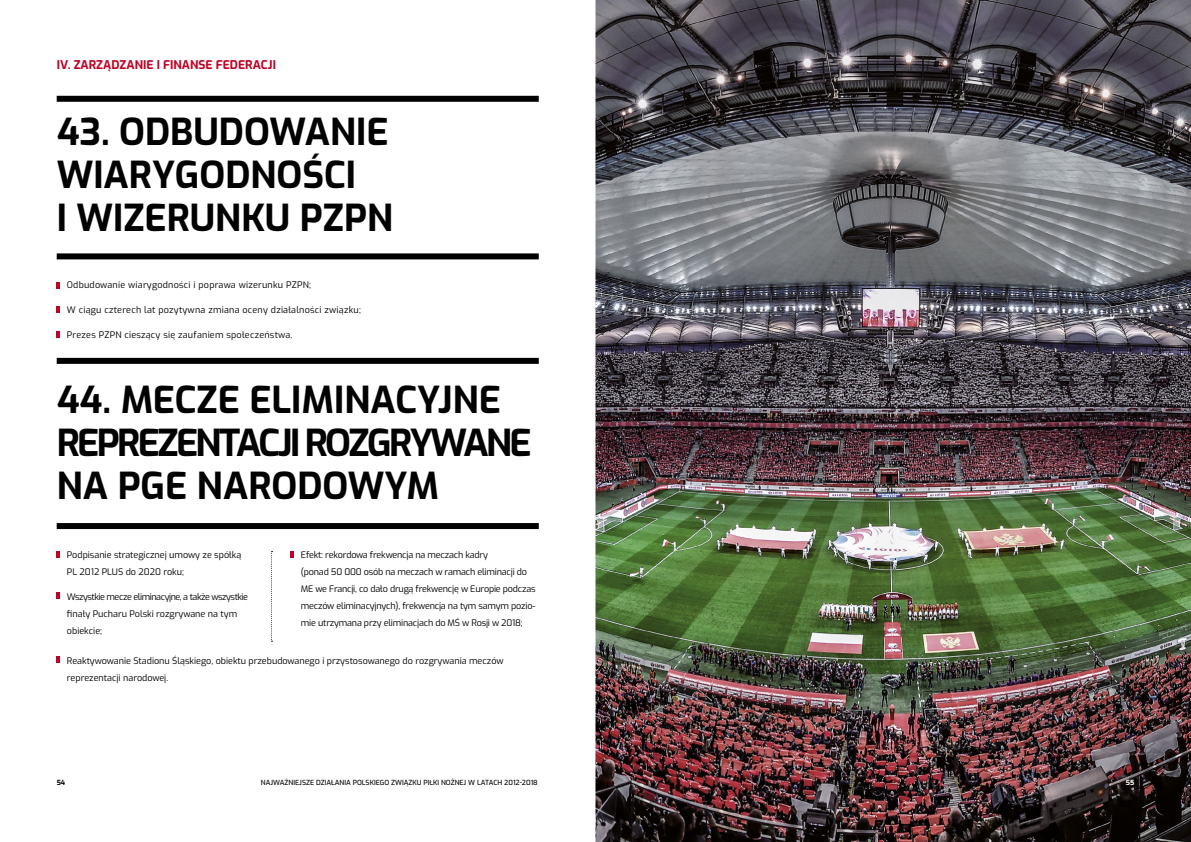
<style>
.page{position:relative;width:1191px;height:842px;background:#fff}
.page>*{position:absolute;margin:0;border:0;box-sizing:border-box;transform-origin:0 0}
.t1{font:700 37px/43px "Exo";color:#020203}
.t2{font:700 12px "Exo";color:#c00025}
.t3{font:9px/17px "Exo";letter-spacing:-.02em;color:#000}
.t4{font:9px "Exo";color:#000}
.t5{font:9px "Exo";letter-spacing:.025em;color:#000}
.t6{font:9px/17px "Exo";letter-spacing:-.05em;color:#000}
.t7{font:500 7px "Exo";color:#000}
.t8{font:700 7px "Exo";color:#000}
.t9{font:700 7px "Exo";color:#fff}
</style>
<div class="page">
<img style="left:56px;top:0;width:1135px;height:842px">
<svg style="left:57px;top:282px;width:3px;height:6px"></svg>
<svg style="left:57px;top:551px;width:3px;height:7px"></svg>
<svg style="left:57px;top:306px;width:3px;height:7px"></svg>
<svg style="left:57px;top:331px;width:3px;height:6px"></svg>
<svg style="left:57px;top:592px;width:3px;height:7px"></svg>
<svg style="left:291px;top:551px;width:3px;height:7px"></svg>
<svg style="left:57px;top:656px;width:3px;height:7px"></svg>
<div style="left:57px;top:96px;width:482px;height:6px;background:#000"></div>
<div style="left:57px;top:358px;width:482px;height:6px;background:#000"></div>
<div style="left:57px;top:253px;width:482px;height:6px;background:#000"></div>
<div style="left:57px;top:523px;width:482px;height:6px;background:#000"></div>
<svg style="left:271px;top:551px;width:1px;height:91px"></svg>
<p class="t2" style="left:57px;top:55px;width:221px">IV. ZARZĄDZANIE I FINANSE FEDERACJI</p>
<p class="t1" style="left:57px;top:108px;width:333px">43. ODBUDOWANIE</p>
<p class="t1" style="left:57px;top:151px;width:301px">WIARYGODNOŚCI</p>
<p class="t1" style="left:57px;top:194px;width:338px">I WIZERUNKU PZPN</p>
<p class="t5" style="left:67px;top:278px;width:245px">Odbudowanie wiarygodności i poprawa wizerunku PZPN;</p>
<p class="t5" style="left:67px;top:303px;width:295px">W ciągu czterech lat pozytywna zmiana oceny działalności związku;</p>
<p class="t5" style="left:67px;top:328px;width:227px">Prezes PZPN cieszący się zaufaniem społeczeństwa.</p>
<p class="t1" style="left:57px;top:376px;width:476px">44. MECZE ELIMINACYJNE<br>REPREZENTACJI ROZGRYWANE<br>NA PGE NARODOWYM</p>
<p class="t3" style="left:301px;top:546px;width:188px">Efekt: rekordowa frekwencja na meczach kadry</p>
<p class="t3" style="left:301px;top:563px;width:236px">(ponad 50 000 osób na meczach w ramach eliminacji do ME we Francji, co dało drugą frekwencję w Europie podczas meczów eliminacyjnych), frekwencja na tym samym pozio&shy;mie utrzymana przy eliminacjach do MŚ w Rosji w 2018;</p>
<p class="t4" style="left:67px;top:548px;width:176px">Podpisanie strategicznej umowy ze spółką</p>
<p class="t4" style="left:67px;top:565px;width:118px">PL 2012 PLUS do 2020 roku;</p>
<p class="t6" style="left:67px;top:588px;width:183px">Wszystkie mecze eliminacyjne, a także wszystkie finały Pucharu Polski rozgrywane na tym obiekcie;</p>
<p class="t4" style="left:67px;top:654px;width:438px">Reaktywowanie Stadionu Śląskiego, obiektu przebudowanego i przystosowanego do rozgrywania meczów</p>
<p class="t4" style="left:67px;top:671px;width:103px">reprezentacji narodowej.</p>
<p class="t8" style="left:57px;top:777px;width:10px">54</p>
<p class="t7" style="left:261px;top:777px;width:278px">NAJWAŻNIEJSZE DZIAŁANIA POLSKIEGO ZWIĄZKU PIŁKI NOŻNEJ W LATACH 2012-2018</p>
<p class="t9" style="left:1125px;top:777px;width:10px">55</p>
</div>
